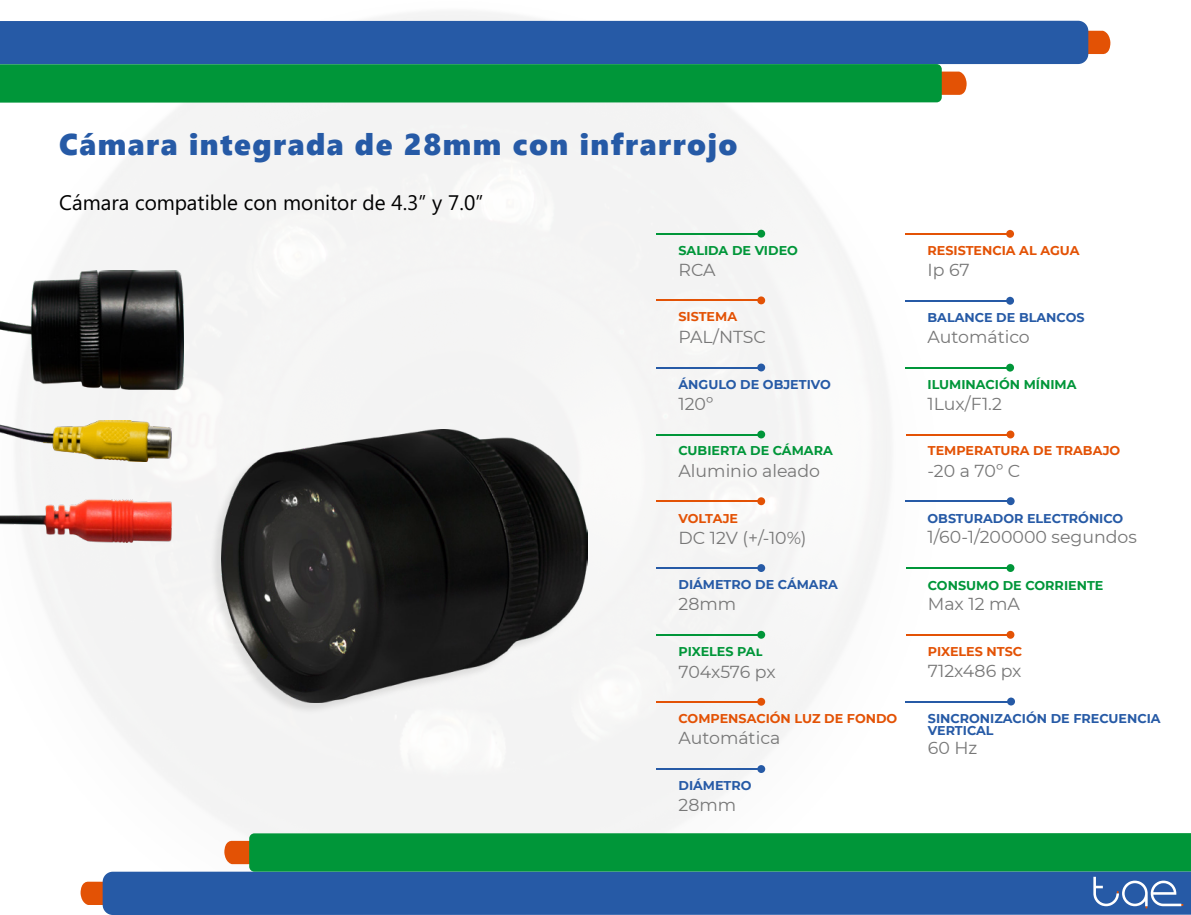
<style>
.page{position:relative;width:1191px;height:915px;background:#fff}
.page>*{position:absolute;margin:0;border:0;box-sizing:border-box;transform-origin:0 0}
.t1{font:30px "Segoe UI Black";letter-spacing:.05em;color:#265aa6}
.t2{font:21px "Segoe";color:#000}
.t3{font:17.4px "Montserrat";color:#777}
.t4{font:700 12.75px/12px "Montserrat";color:#265aa6}
.t5{font:700 12.75px "Montserrat";color:#e35205}
.t6{font:700 12.75px "Montserrat";color:#009639}
</style>
<div class="page">
<img style="left:26px;top:12px;width:966px;height:895px">
<img style="left:207px;top:427px;width:381px;height:289px">
<img style="left:221px;top:429px;width:366px;height:273px">
<img style="left:223px;top:453px;width:305px;height:246px">
<img style="left:0;top:271px;width:184px;height:271px">
<img style="left:0;top:421px;width:44px;height:41px">
<img style="left:44px;top:420px;width:127px;height:42px">
<svg style="left:1088px;top:31px;width:22px;height:23px"></svg>
<div style="left:0;top:21px;width:1088px;height:43px;background:#265aa6"></div>
<svg style="left:0;top:64px;width:966px;height:39px;background:#0a973d"></svg>
<svg style="left:81px;top:881px;width:22px;height:23px"></svg>
<div style="left:103px;top:871px;width:1088px;height:43px;background:#265aa6"></div>
<svg style="left:224px;top:832px;width:967px;height:76px;background:#1b7c72"></svg>
<div style="left:757px;top:497px;width:8px;height:8px;background:#e35205;border-radius:50%"></div>
<hr style="left:656px;top:500px;width:105px;height:2px;background:#e35205">
<div style="left:757px;top:430px;width:8px;height:8px;background:#009639;border-radius:50%"></div>
<hr style="left:656px;top:433px;width:105px;height:2px;background:#009639">
<div style="left:757px;top:229px;width:8px;height:8px;background:#009639;border-radius:50%"></div>
<hr style="left:656px;top:233px;width:105px;height:1px;background:#009639">
<div style="left:757px;top:296px;width:8px;height:8px;background:#e35205;border-radius:50%"></div>
<hr style="left:656px;top:299px;width:105px;height:2px;background:#e35205">
<div style="left:757px;top:363px;width:8px;height:8px;background:#265aa6;border-radius:50%"></div>
<hr style="left:656px;top:366px;width:105px;height:2px;background:#265aa6">
<div style="left:1006px;top:497px;width:8px;height:8px;background:#265aa6;border-radius:50%"></div>
<hr style="left:905px;top:500px;width:105px;height:1px;background:#265aa6">
<svg style="left:1006px;top:430px;width:8px;height:8px"></svg>
<hr style="left:905px;top:433px;width:105px;height:2px;background:#e35205">
<div style="left:1006px;top:363px;width:8px;height:8px;background:#009639;border-radius:50%"></div>
<hr style="left:905px;top:367px;width:105px;height:1px;background:#009639">
<div style="left:1006px;top:297px;width:8px;height:7px;background:#265aa6;border-radius:50%"></div>
<hr style="left:905px;top:300px;width:105px;height:1px;background:#265aa6">
<div style="left:1006px;top:230px;width:8px;height:8px;background:#e35205;border-radius:50%"></div>
<hr style="left:905px;top:233px;width:105px;height:1px;background:#e35205">
<svg style="left:757px;top:630px;width:8px;height:8px"></svg>
<hr style="left:656px;top:633px;width:105px;height:2px;background:#009639">
<div style="left:757px;top:564px;width:8px;height:7px;background:#265aa6;border-radius:50%"></div>
<hr style="left:656px;top:567px;width:105px;height:1px;background:#265aa6">
<div style="left:1006px;top:630px;width:8px;height:8px;background:#e35205;border-radius:50%"></div>
<hr style="left:905px;top:633px;width:105px;height:2px;background:#e35205">
<div style="left:1006px;top:564px;width:8px;height:7px;background:#009639;border-radius:50%"></div>
<hr style="left:905px;top:567px;width:105px;height:1px;background:#009639">
<svg style="left:757px;top:697px;width:8px;height:8px"></svg>
<hr style="left:656px;top:700px;width:105px;height:2px;background:#e35205">
<div style="left:1007px;top:697px;width:8px;height:8px;background:#265aa6;border-radius:50%"></div>
<hr style="left:906px;top:700px;width:105px;height:2px;background:#265aa6">
<svg style="left:757px;top:764px;width:8px;height:8px"></svg>
<hr style="left:656px;top:768px;width:105px;height:1px;background:#265aa6">
<h1 class="t1" style="left:59px;top:123px;width:680px">Cámara integrada de 28mm con infrarrojo</h1>
<p class="t2" style="left:59px;top:188px;width:425px">Cámara compatible con monitor de 4.3” y 7.0”</p>
<p class="t6" style="left:678px;top:241px;width:121px">SALIDA DE VIDEO</p>
<p class="t3" style="left:678px;top:258px;width:39px">RCA</p>
<p class="t5" style="left:678px;top:307px;width:60px">SISTEMA</p>
<p class="t3" style="left:678px;top:324px;width:89px">PAL/NTSC</p>
<p class="t4" style="left:678px;top:377px;width:154px">ÁNGULO DE OBJETIVO</p>
<p class="t3" style="left:678px;top:391px;width:36px">120º</p>
<p class="t6" style="left:678px;top:441px;width:156px">CUBIERTA DE CÁMARA</p>
<p class="t3" style="left:678px;top:459px;width:143px">Aluminio aleado</p>
<p class="t5" style="left:678px;top:509px;width:61px">VOLTAJE</p>
<p class="t3" style="left:678px;top:525px;width:130px">DC 12V (+/-10%)</p>
<p class="t4" style="left:678px;top:577px;width:161px">DIÁMETRO DE CÁMARA</p>
<p class="t3" style="left:678px;top:591px;width:59px">28mm</p>
<p class="t6" style="left:678px;top:642px;width:85px">PIXELES PAL</p>
<p class="t3" style="left:678px;top:659px;width:99px">704x576 px</p>
<p class="t5" style="left:927px;top:241px;width:153px">RESISTENCIA AL AGUA</p>
<p class="t3" style="left:927px;top:258px;width:44px">Ip 67</p>
<p class="t4" style="left:927px;top:311px;width:159px">BALANCE DE BLANCOS</p>
<p class="t3" style="left:927px;top:324px;width:104px">Automático</p>
<p class="t6" style="left:927px;top:375px;width:150px">ILUMINACIÓN MÍNIMA</p>
<p class="t3" style="left:927px;top:391px;width:76px">1Lux/F1.2</p>
<p class="t5" style="left:927px;top:441px;width:194px">TEMPERATURA DE TRABAJO</p>
<p class="t3" style="left:927px;top:458px;width:94px">-20 a 70º C</p>
<p class="t4" style="left:927px;top:511px;width:197px">OBSTURADOR ELECTRÓNICO</p>
<p class="t3" style="left:927px;top:524px;width:211px">1/60-1/200000 segundos</p>
<p class="t6" style="left:927px;top:575px;width:177px">CONSUMO DE CORRIENTE</p>
<p class="t3" style="left:927px;top:591px;width:94px">Max 12 mA</p>
<p class="t5" style="left:928px;top:642px;width:96px">PIXELES NTSC</p>
<p class="t3" style="left:928px;top:658px;width:95px">712x486 px</p>
<p class="t5" style="left:678px;top:709px;width:220px">COMPENSACIÓN LUZ DE FONDO</p>
<p class="t4" style="left:928px;top:711px;width:234px">SINCRONIZACIÓN DE FRECUENCIA<br>VERTICAL</p>
<p class="t3" style="left:928px;top:735px;width:51px">60 Hz</p>
<p class="t3" style="left:678px;top:726px;width:103px">Automática</p>
<p class="t4" style="left:678px;top:778px;width:75px">DIÁMETRO</p>
<p class="t3" style="left:678px;top:792px;width:59px">28mm</p>
</div>
